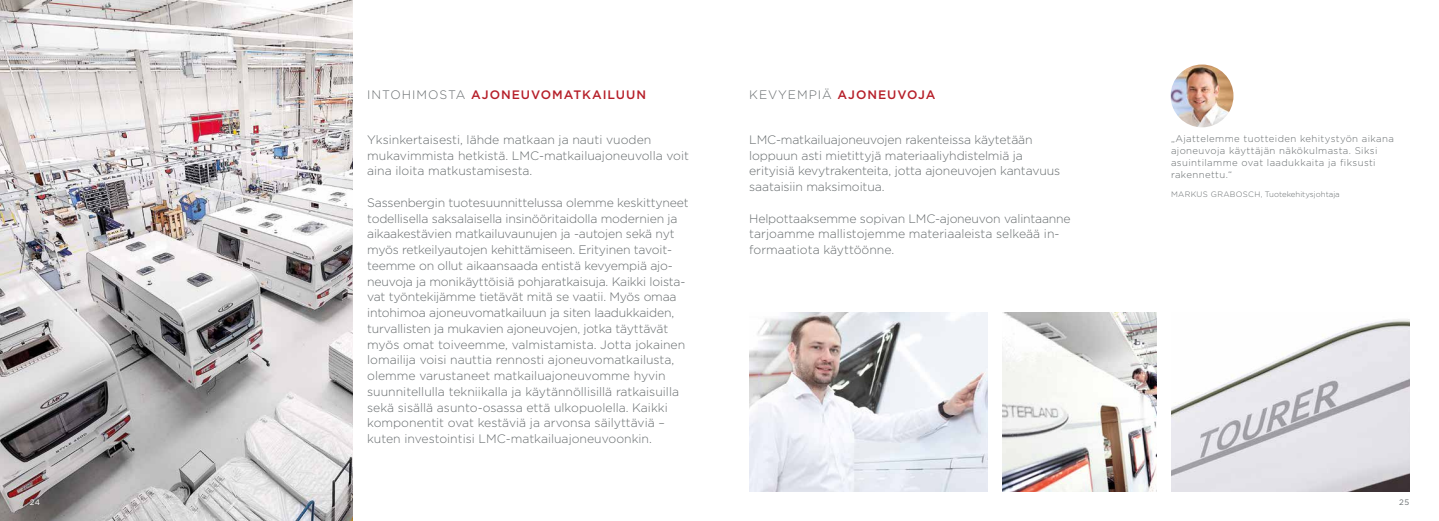
<style>
.page{position:relative;width:1439px;height:521px;background:#fff}
.page>*{position:absolute;margin:0;border:0;box-sizing:border-box;transform-origin:0 0}
.t1{font:300 12.25px/15.8px "Gotham";letter-spacing:-.01em;color:#676c6e}
.t2{font:500 12.25px "Gotham";letter-spacing:.08em;color:#b61f29}
.t3{font:300 9.62px/12.2px "Gotham";letter-spacing:.04em;color:#676c6e}
.t4{font:300 7.88px "Gotham";color:#676c6e}
.t5{font:7.88px "Gotham";color:#676c6e}
.t6{font:7.88px "Gotham";color:#fff}
.s1{font-weight:300;color:#676c6e}
</style>
<div class="page">
<img style="left:1170px;top:64px;width:63px;height:63px;border-radius:31px">
<img style="left:1171px;top:319px;width:238px;height:172px">
<img style="left:0;top:0;width:352px;height:521px">
<img style="left:749px;top:313px;width:238px;height:178px">
<img style="left:1002px;top:313px;width:154px;height:178px">
<p class="t6" style="left:30px;top:498px;width:12px">24</p>
<p class="t2" style="left:367px;top:87px;width:280px"><span class="s1">INTOHIMOSTA</span> AJONEUVOMATKAILUUN</p>
<p class="t2" style="left:749px;top:87px;width:188px"><span class="s1">KEVYEMPIÄ</span> AJONEUVOJA</p>
<p class="t1" style="left:749px;top:131px;width:312px">LMC-matkailuajoneuvojen rakenteissa käytetään loppuun asti mietittyjä materiaaliyhdistelmiä ja erityisiä kevytrakenteita, jotta ajoneuvojen kantavuus saataisiin maksimoitua.</p>
<p class="t1" style="left:749px;top:210px;width:323px">Helpottaaksemme sopivan LMC-ajoneuvon valintaanne tarjoamme mallistojemme materiaaleista selkeää in&shy;formaatiota käyttöönne.</p>
<p class="t1" style="left:367px;top:131px;width:323px">Yksinkertaisesti, lähde matkaan ja nauti vuoden mukavimmista hetkistä. LMC-matkailuajoneuvolla voit aina iloita matkustamisesta.</p>
<p class="t1" style="left:367px;top:194px;width:323px">Sassenbergin tuotesuunnittelussa olemme keskittyneet todellisella saksalaisella insinööritaidolla modernien ja aikaakestävien matkailuvaunujen ja -autojen sekä nyt myös retkeilyautojen kehittämiseen. Erityinen tavoit&shy;teemme on ollut aikaansaada entistä kevyempiä ajo&shy;neuvoja ja monikäyttöisiä pohjaratkaisuja. Kaikki loista&shy;vat työntekijämme tietävät mitä se vaatii. Myös omaa intohimoa ajoneuvomatkailuun ja siten laadukkaiden, turvallisten ja mukavien ajoneuvojen, jotka täyttävät myös omat toiveemme, valmistamista. Jotta jokainen lomailija voisi nauttia rennosti ajoneuvomatkailusta, olemme varustaneet matkailuajoneuvomme hyvin suunnitellulla tekniikalla ja käytännöllisillä ratkaisuilla sekä sisällä asunto-osassa että ulkopuolella. Kaikki komponentit ovat kestäviä ja arvonsa säilyttäviä – kuten investointisi LMC-matkailuajoneuvoonkin.</p>
<p class="t3" style="left:1171px;top:132px;width:224px">„Ajattelemme tuotteiden kehitystyön aikana ajoneuvoja käyttäjän näkökulmasta. Siksi asuintilamme ovat laadukkaita ja fiksusti rakennettu.“</p>
<p class="t4" style="left:1171px;top:189px;width:170px">MARKUS GRABOSCH, Tuotekehitysjohtaja</p>
<p class="t5" style="left:1399px;top:498px;width:11px">25</p>
</div>
